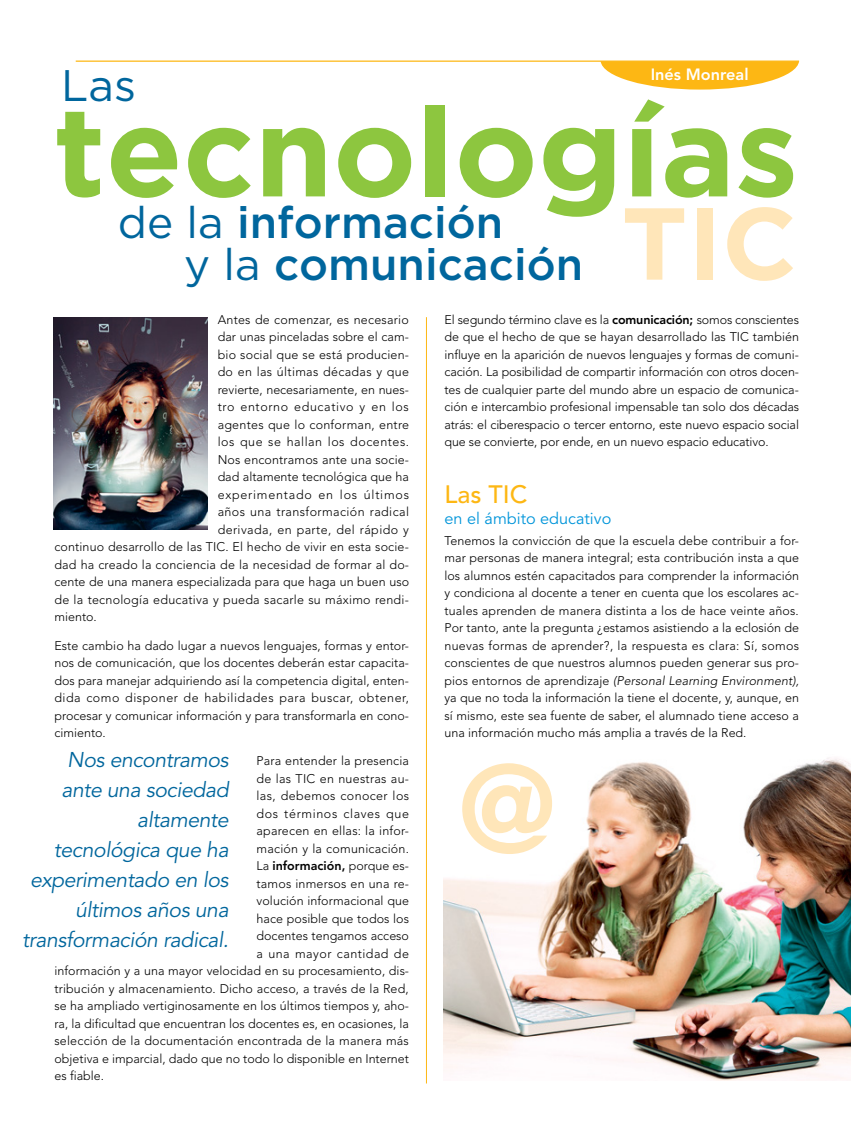
<style>
.page{position:relative;width:851px;height:1134px;background:#fff}
.page>*{position:absolute;margin:0;border:0;box-sizing:border-box;transform-origin:0 0}
.nuclTitul1{font:700 125.62px "Gotham";color:#8dc63f}
.nuclTitul1-2{font:700 101.88px "Gotham";color:#ffe6b9}
.nuclTitul1-3{font:500 44.12px/41.8px "Gotham";color:#00669d}
.nuclTitul1-4{font:44.12px "Gotham";color:#00669d}
.nuclTitul02{font:500 25px "Avenir LT Std";color:#fdb714}
.nuclLadil2{font:italic 21.25px/30px "Avenir LT Std";letter-spacing:-.02em;color:#00669d;text-align:right}
.nuclTitul01{font:16.25px "Avenir LT Std";color:#0095da}
.nuclfirma{font:800 16.25px "Avenir LT Std";color:#fff}
.nuclTextoApe{font:300 12.5px/17.5px "Avenir LT Std";letter-spacing:.01em;color:#000;text-align:justify}
.nuclTextoApe-2{font:300 12.5px "Avenir LT Std";letter-spacing:.03em;color:#000}
.nuclTextoApe-3{font:300 12.5px "Avenir LT Std";letter-spacing:.05em;color:#000}
.nuclTextoApe-4{font:300 12.5px "Avenir LT Std";letter-spacing:.04em;color:#000}
.nuclTextoApe-5{font:300 12.5px "Avenir LT Std";letter-spacing:.06em;color:#000}
.nuclTextoApe-6{font:800 12.5px "Avenir LT Std";color:#000}
.s1{font-weight:400}
.s2{font-weight:300}
.s3{font-weight:800}
.s4{font-style:italic}
</style>
<div class="page">
<hr style="left:76px;top:61px;width:723px;height:1px;background:#fdb714">
<svg style="left:600px;top:61px;width:199px;height:29px"></svg>
<img style="left:54px;top:317px;width:153px;height:213px">
<img style="left:443px;top:758px;width:407px;height:323px">
<hr style="left:426px;top:317px;width:1px;height:766px;background:#fdb714">
<svg style="left:462px;top:763px;width:90px;height:91px"></svg>
<p class="nuclTitul1-4" style="left:61px;top:57px;width:76px">Las</p>
<p class="nuclfirma" style="left:650px;top:65px;width:99px">Inés Monreal</p>
<p class="nuclTitul1" style="left:54px;top:69px;width:746px">tecnologías</p>
<p class="nuclTitul1-3" style="left:184px;top:201px;width:400px;text-indent:-66px"><span class="s1">de la</span> información<br><span class="s1">y la</span> comunicación</p>
<p class="nuclTitul1-2" style="left:621px;top:176px;width:177px">TIC</p>
<p class="nuclTextoApe" style="left:218px;top:311px;width:193px">Antes de comenzar, es necesario</p>
<p class="nuclTextoApe" style="left:218px;top:328px;width:193px">dar unas pinceladas sobre el cam-</p>
<p class="nuclTextoApe" style="left:218px;top:346px;width:193px">bio social que se está producien-</p>
<p class="nuclTextoApe" style="left:218px;top:363px;width:193px">do en las últimas décadas y que</p>
<p class="nuclTextoApe" style="left:218px;top:381px;width:193px">revierte, necesariamente, en nues-</p>
<p class="nuclTextoApe-3" style="left:218px;top:400px;width:193px">tro entorno educativo y en los</p>
<p class="nuclTextoApe" style="left:218px;top:416px;width:193px">agentes que lo conforman, entre</p>
<p class="nuclTextoApe-4" style="left:218px;top:435px;width:193px">los que se hallan los docentes.</p>
<p class="nuclTextoApe" style="left:218px;top:451px;width:193px">Nos encontramos ante una socie-</p>
<p class="nuclTextoApe" style="left:218px;top:468px;width:193px">dad altamente tecnológica que ha</p>
<p class="nuclTextoApe-5" style="left:218px;top:487px;width:193px">experimentado en los últimos</p>
<p class="nuclTextoApe-2" style="left:218px;top:505px;width:193px">años una transformación radical</p>
<p class="nuclTextoApe-2" style="left:218px;top:522px;width:193px">derivada, en parte, del rápido y</p>
<p class="nuclTextoApe" style="left:54px;top:538px;width:356px">continuo desarrollo de las TIC. El hecho de vivir en esta socie-</p>
<p class="nuclTextoApe" style="left:54px;top:556px;width:356px">dad ha creado la conciencia de la necesidad de formar al do-</p>
<p class="nuclTextoApe" style="left:54px;top:573px;width:356px">cente de una manera especializada para que haga un buen uso</p>
<p class="nuclTextoApe" style="left:54px;top:591px;width:356px">de la tecnología educativa y pueda sacarle su máximo rendi-</p>
<p class="nuclTextoApe" style="left:54px;top:608px;width:44px">miento.</p>
<p class="nuclTextoApe" style="left:54px;top:637px;width:356px">Este cambio ha dado lugar a nuevos lenguajes, formas y entor&shy;nos de comunicación, que los docentes deberán estar capacita&shy;dos para manejar adquiriendo así la competencia digital, enten&shy;dida como disponer de habilidades para buscar, obtener, procesar y comunicar información y para transformarla en cono&shy;cimiento.</p>
<p class="nuclTextoApe" style="left:256px;top:752px;width:154px">Para entender la presencia</p>
<p class="nuclTextoApe" style="left:256px;top:770px;width:154px">de las TIC en nuestras au-</p>
<p class="nuclTextoApe-2" style="left:256px;top:789px;width:154px">las, debemos conocer los</p>
<p class="nuclTextoApe-3" style="left:256px;top:806px;width:154px">dos términos claves que</p>
<p class="nuclTextoApe" style="left:256px;top:822px;width:154px">aparecen en ellas: la infor-</p>
<p class="nuclTextoApe" style="left:256px;top:840px;width:154px">mación y la comunicación.</p>
<p class="nuclTextoApe-6" style="left:256px;top:858px;width:154px"><span class="s2">La</span> información, <span class="s2">porque es-</span></p>
<p class="nuclTextoApe" style="left:256px;top:875px;width:154px">tamos inmersos en una re-</p>
<p class="nuclTextoApe" style="left:256px;top:892px;width:154px">volución informacional que</p>
<p class="nuclTextoApe" style="left:256px;top:910px;width:154px">hace posible que todos los</p>
<p class="nuclTextoApe" style="left:256px;top:927px;width:154px">docentes tengamos acceso</p>
<p class="nuclTextoApe-4" style="left:256px;top:946px;width:154px">a una mayor cantidad de</p>
<p class="nuclTextoApe" style="left:54px;top:962px;width:356px">información y a una mayor velocidad en su procesamiento, dis-</p>
<p class="nuclTextoApe" style="left:54px;top:980px;width:356px">tribución y almacenamiento. Dicho acceso, a través de la Red,</p>
<p class="nuclTextoApe" style="left:54px;top:997px;width:356px">se ha ampliado vertiginosamente en los últimos tiempos y, aho-</p>
<p class="nuclTextoApe" style="left:54px;top:1015px;width:356px">ra, la dificultad que encuentran los docentes es, en ocasiones, la</p>
<p class="nuclTextoApe" style="left:54px;top:1032px;width:356px">selección de la documentación encontrada de la manera más</p>
<p class="nuclTextoApe" style="left:54px;top:1050px;width:356px">objetiva e imparcial, dado que no todo lo disponible en Internet</p>
<p class="nuclTextoApe" style="left:54px;top:1067px;width:51px">es fiable.</p>
<p class="nuclLadil2" style="left:22px;top:746px;width:208px">Nos encontramos ante una sociedad altamente<br>tecnológica que ha experimentado en los últimos años una transformación radical.</p>
<p class="nuclTextoApe" style="left:444px;top:311px;width:356px">El segundo término clave es la <span class="s3">comunicación;</span> somos conscientes de que el hecho de que se hayan desarrollado las TIC también influye en la aparición de nuevos lenguajes y formas de comuni&shy;cación. La posibilidad de compartir información con otros docen&shy;tes de cualquier parte del mundo abre un espacio de comunica&shy;ción e intercambio profesional impensable tan solo dos décadas atrás: el ciberespacio o tercer entorno, este nuevo espacio social que se convierte, por ende, en un nuevo espacio educativo.</p>
<p class="nuclTitul02" style="left:444px;top:479px;width:84px">Las TIC</p>
<p class="nuclTitul01" style="left:444px;top:509px;width:168px">en el ámbito educativo</p>
<p class="nuclTextoApe" style="left:444px;top:532px;width:356px">Tenemos la convicción de que la escuela debe contribuir a for&shy;mar personas de manera integral; esta contribución insta a que los alumnos estén capacitados para comprender la información y condiciona al docente a tener en cuenta que los escolares ac&shy;tuales aprenden de manera distinta a los de hace veinte años.<br>Por tanto, ante la pregunta ¿estamos asistiendo a la eclosión de nuevas formas de aprender?, la respuesta es clara: Sí, somos conscientes de que nuestros alumnos pueden generar sus pro&shy;pios entornos de aprendizaje <span class="s4">(Personal Learning Environment), </span>ya que no toda la información la tiene el docente, y, aunque, en sí mismo, este sea fuente de saber, el alumnado tiene acceso a una información mucho más amplia a través de la Red.</p>
</div>
